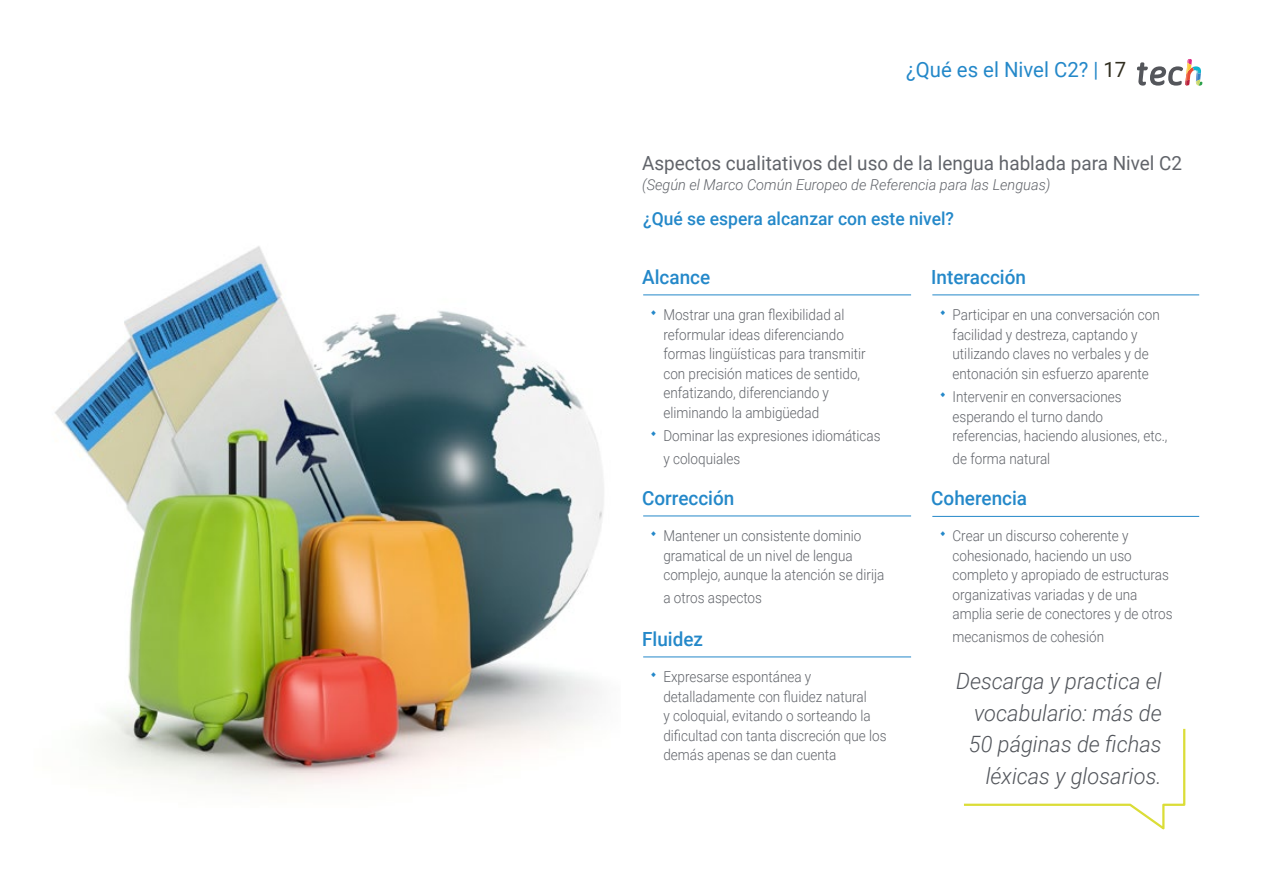
<style>
.page{position:relative;width:1263px;height:893px;background:#fff}
.page>*{position:absolute;margin:0;border:0;box-sizing:border-box;transform-origin:0 0}
.t1{font:italic 300 22.5px/31.5px "Roboto";color:#52555b;text-align:right}
.t2{font:21px "Roboto";color:#2488c9}
.t3{font:19.5px "Roboto";color:#61646a}
.t4{font:500 19.5px "Roboto";color:#2488c9}
.t5{font:500 18px "Roboto";color:#2488c9}
.t6{font:300 15px/19.5px "Roboto";color:#61646a;scale:.9 1}
.t7{font:italic 300 15px "Roboto";color:#61646a}
.s1{color:#312e20}
</style>
<div class="page">
<svg style="left:1137px;top:59px;width:65px;height:27px"></svg>
<img style="left:54px;top:246px;width:550px;height:543px">
<hr style="left:643px;top:294px;width:268px;height:1px;background:#2488c9">
<hr style="left:932px;top:294px;width:267px;height:1px;background:#2488c9">
<hr style="left:643px;top:516px;width:268px;height:1px;background:#2488c9">
<hr style="left:932px;top:516px;width:267px;height:1px;background:#2488c9">
<hr style="left:643px;top:657px;width:268px;height:1px;background:#2488c9">
<svg style="left:964px;top:728px;width:222px;height:102px"></svg>
<h2 class="t2" style="left:906px;top:55px;width:222px">¿Qué es el Nivel C2? | <span class="s1">17</span></h2>
<h3 class="t3" style="left:642px;top:149px;width:541px">Aspectos cualitativos del uso de la lengua hablada para Nivel C2</h3>
<p class="t7" style="left:642px;top:175px;width:410px">(Según el Marco Común Europeo de Referencia para las Lenguas)</p>
<p class="t5" style="left:643px;top:206px;width:312px">¿Qué se espera alcanzar con este nivel?</p>
<h3 class="t4" style="left:642px;top:263px;width:70px">Alcance</h3>
<p class="t6" style="left:663px;top:304px;width:226px">Mostrar una gran flexibilidad al reformular ideas diferenciando formas lingüísticas para transmitir con precisión matices de sentido, enfatizando, diferenciando y eliminando la ambigüedad</p>
<p class="t6" style="left:663px;top:424px;width:243px;line-height:22.5px">Dominar las expresiones idiomáticas y coloquiales</p>
<h3 class="t4" style="left:642px;top:484px;width:94px">Corrección</h3>
<p class="t6" style="left:663px;top:525px;width:247px">Mantener un consistente dominio gramatical de un nivel de lengua complejo, aunque la atención se dirija</p>
<p class="t6" style="left:663px;top:587px;width:111px">a otros aspectos</p>
<h3 class="t4" style="left:642px;top:625px;width:62px">Fluidez</h3>
<p class="t6" style="left:663px;top:667px;width:249px">Expresarse espontánea y detalladamente con fluidez natural<br>y coloquial, evitando o sorteando la dificultad con tanta discreción que los demás apenas se dan cuenta</p>
<h1 class="t1" style="left:956px;top:665px;width:207px">Descarga y practica el vocabulario: más de<br>50 páginas de fichas léxicas y glosarios.</h1>
<h3 class="t4" style="left:931px;top:263px;width:96px">Interacción</h3>
<p class="t6" style="left:952px;top:304px;width:232px">Participar en una conversación con facilidad y destreza, captando y utilizando claves no verbales y de entonación sin esfuerzo aparente</p>
<p class="t6" style="left:952px;top:387px;width:240px">Intervenir en conversaciones esperando el turno dando referencias, haciendo alusiones, etc.,</p>
<p class="t6" style="left:952px;top:448px;width:110px">de forma natural</p>
<h3 class="t4" style="left:931px;top:484px;width:97px">Coherencia</h3>
<p class="t6" style="left:952px;top:525px;width:246px">Crear un discurso coherente y cohesionado, haciendo un uso completo y apropiado de estructuras organizativas variadas y de una amplia serie de conectores y de otros</p>
<p class="t6" style="left:952px;top:626px;width:170px">mecanismos de cohesión</p>
</div>
